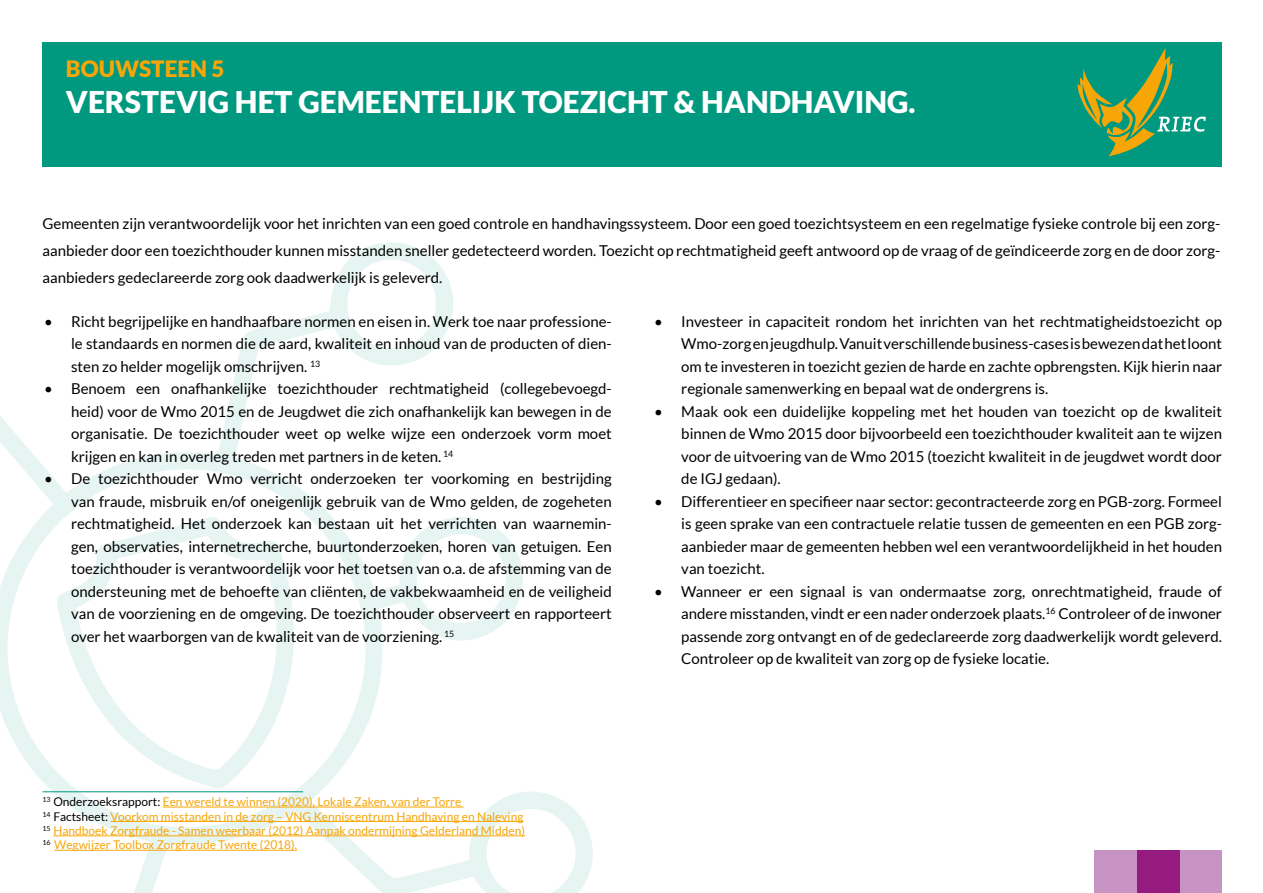
<style>
.page{position:relative;width:1263px;height:893px;background:#fff}
.page>*{position:absolute;margin:0;border:0;box-sizing:border-box;transform-origin:0 0}
.t1{font:900 30px "Lato";color:#fff}
.t2{font:900 22.5px "Lato";color:#f7a608}
.t3{font:15px/22.5px "Lato";color:#000;text-align:justify}
.t4{font:12px/14.4px "Lato";color:#f7a608}
.s1{color:#000}
</style>
<div class="page">
<div style="left:1179px;top:850px;width:43px;height:43px;background:#c693c2"></div>
<div style="left:1137px;top:850px;width:42px;height:43px;background:#951b81"></div>
<div style="left:1094px;top:850px;width:43px;height:43px;background:#c693c2"></div>
<svg style="left:0;top:242px;width:593px;height:651px"></svg>
<svg style="left:56px;top:516px;width:244px;height:273px"></svg>
<div style="left:43px;top:43px;width:1179px;height:124px;background:#00987e"></div>
<svg style="left:1078px;top:48px;width:128px;height:108px"></svg>
<hr style="left:163px;top:807px;width:301px;height:1px;background:#f7a608">
<hr style="left:111px;top:821px;width:412px;height:1px;background:#f7a608">
<hr style="left:53px;top:835px;width:472px;height:1px;background:#f7a608">
<hr style="left:54px;top:850px;width:243px;height:1px;background:#f7a608">
<hr style="left:43px;top:791px;width:260px;height:1px;background:#00987e">
<h2 class="t2" style="left:66px;top:56px;width:160px">BOUWSTEEN 5</h2>
<h1 class="t1" style="left:66px;top:85px;width:851px">VERSTEVIG HET GEMEENTELIJK TOEZICHT &amp; HANDHAVING.</h1>
<p class="t3" style="left:43px;top:210px;width:1179px;line-height:27px">Gemeenten zijn verantwoordelijk voor het inrichten van een goed controle en handhavingssysteem. Door een goed toezichtsysteem en een regelmatige fysieke controle bij een zorg&shy;aanbieder door een toezichthouder kunnen misstanden sneller gedetecteerd worden. Toezicht op rechtmatigheid geeft antwoord op de vraag of de geïndiceerde zorg en de door zorg&shy;aanbieders gedeclareerde zorg ook daadwerkelijk is geleverd.</p>
<p class="t3" style="left:71px;top:310px;width:542px;text-indent:-27px">• Richt begrijpelijke en handhaafbare normen en eisen in. Werk toe naar professione&shy;le standaards en normen die de aard, kwaliteit en inhoud van de producten of dien&shy;sten zo helder mogelijk omschrijven. <sup>13</sup></p>
<p class="t3" style="left:71px;top:377px;width:542px;text-indent:-27px">• Benoem een onafhankelijke toezichthouder rechtmatigheid (collegebevoegd&shy;heid) voor de Wmo 2015 en de Jeugdwet die zich onafhankelijk kan bewegen in de organisatie. De toezichthouder weet op welke wijze een onderzoek vorm moet krijgen en kan in overleg treden met partners in de keten. <sup>14</sup></p>
<p class="t3" style="left:71px;top:467px;width:542px;text-indent:-27px">• De toezichthouder Wmo verricht onderzoeken ter voorkoming en bestrijding van fraude, misbruik en/of oneigenlijk gebruik van de Wmo gelden, de zogeheten rechtmatigheid. Het onderzoek kan bestaan uit het verrichten van waarnemin&shy;gen, observaties, internetrecherche, buurtonderzoeken, horen van getuigen. Een toezichthouder is verantwoordelijk voor het toetsen van o.a. de afstemming van de ondersteuning met de behoefte van cliënten, de vakbekwaamheid en de veiligheid van de voorziening en de omgeving. De toezichthouder observeert en rapporteert over het waarborgen van de kwaliteit van de voorziening. <sup>15</sup></p>
<p class="t3" style="left:681px;top:310px;width:542px;text-indent:-27px">• Investeer in capaciteit rondom het inrichten van het rechtmatigheidstoezicht op Wmo-zorg en jeugdhulp. Vanuit verschillende business-cases is bewezen dat het loont om te investeren in toezicht gezien de harde en zachte opbrengsten. Kijk hierin naar regionale samenwerking en bepaal wat de ondergrens is.</p>
<p class="t3" style="left:681px;top:400px;width:542px;text-indent:-27px">• Maak ook een duidelijke koppeling met het houden van toezicht op de kwaliteit binnen de Wmo 2015 door bijvoorbeeld een toezichthouder kwaliteit aan te wijzen voor de uitvoering van de Wmo 2015 (toezicht kwaliteit in de jeugdwet wordt door de IGJ gedaan).</p>
<p class="t3" style="left:681px;top:490px;width:542px;text-indent:-27px">• Differentieer en specifieer naar sector: gecontracteerde zorg en PGB-zorg. Formeel is geen sprake van een contractuele relatie tussen de gemeenten en een PGB zorg&shy;aanbieder maar de gemeenten hebben wel een verantwoordelijkheid in het houden van toezicht.</p>
<p class="t3" style="left:681px;top:580px;width:542px;text-indent:-27px">• Wanneer er een signaal is van ondermaatse zorg, onrechtmatigheid, fraude of andere misstanden, vindt er een nader onderzoek plaats.<sup>16</sup> Controleer of de inwoner passende zorg ontvangt en of de gedeclareerde zorg daadwerkelijk wordt geleverd.<br>Controleer op de kwaliteit van zorg op de fysieke locatie.</p>
<p class="t4" style="left:43px;top:795px;width:484px"><sup>13</sup> <span class="s1">Onderzoeksrapport:</span> Een wereld te winnen (2020), Lokale Zaken, van der Torre<br><sup>14</sup> <span class="s1">Factsheet:</span> Voorkom misstanden in de zorg – VNG Kenniscentrum Handhaving en Naleving <sup>15</sup> Handboek Zorgfraude - Samen weerbaar (2012) Aanpak ondermijning Gelderland Midden)<br><sup>16</sup> Wegwijzer Toolbox Zorgfraude Twente (2018).</p>
</div>
